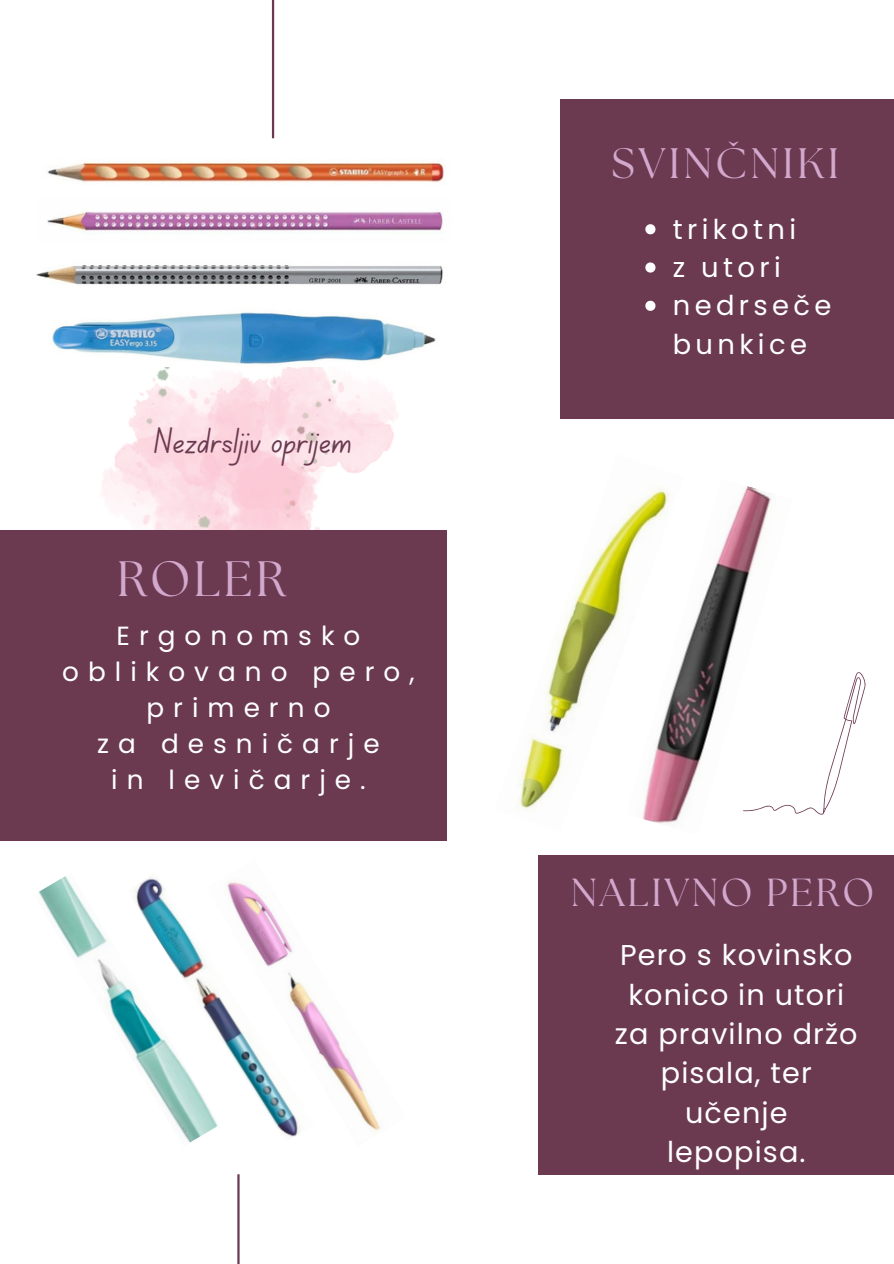
<style>
.page{position:relative;width:894px;height:1264px;background:#fff}
.page>*{position:absolute;margin:0;border:0;box-sizing:border-box;transform-origin:0 0}
.t1{font:49.5px "The Seasons";letter-spacing:.06em;color:#d3a8cd}
.t2{font:42.45px "The Seasons";letter-spacing:.08em;color:#d3a8cd}
.t3{font:39px "The Seasons";letter-spacing:.07em;color:#d3a8cd}
.t4{font:36.9px "Canva School Font";color:#6b3a51}
.t5{font:28.65px/39.3px "Poppins";letter-spacing:.04em;color:#fff;text-align:center}
.t6{font:27.3px/38.2px "Poppins";letter-spacing:.16em;color:#fff}
.t7{font:26.25px/36px "Poppins";letter-spacing:.345em;color:#fff;text-align:center}
</style>
<div class="page">
<div style="left:560px;top:100px;width:333px;height:319px;background:#6b3a51"></div>
<div style="left:538px;top:855px;width:355px;height:319px;background:#6b3a51"></div>
<hr style="left:272px;top:0;width:2px;height:138px;background:#6b3a51">
<hr style="left:237px;top:1174px;width:2px;height:89px;background:#6b3a51">
<img style="left:47px;top:161px;width:397px;height:21px">
<img style="left:47px;top:211px;width:396px;height:22px">
<img style="left:36px;top:265px;width:407px;height:20px">
<img style="left:519px;top:519px;width:107px;height:292px">
<img style="left:626px;top:486px;width:145px;height:338px">
<img style="left:38px;top:876px;width:153px;height:267px">
<img style="left:127px;top:876px;width:79px;height:266px">
<img style="left:206px;top:881px;width:175px;height:257px">
<svg style="left:742px;top:672px;width:123px;height:142px"></svg>
<img style="left:101px;top:367px;width:297px;height:163px">
<img style="left:52px;top:312px;width:384px;height:52px">
<div style="left:0;top:530px;width:446px;height:311px;background:#6b3a51"></div>
<svg style="left:645px;top:224px;width:10px;height:10px"></svg>
<svg style="left:645px;top:262px;width:10px;height:10px"></svg>
<svg style="left:645px;top:301px;width:10px;height:10px"></svg>
<p class="t4" style="left:154px;top:425px;width:199px">Nezdrsljiv oprijem</p>
<h2 class="t1" style="left:117px;top:556px;width:171px">ROLER</h2>
<p class="t7" style="left:62px;top:617px;width:354px">Ergonomsko oblikovano pero, primerno</p>
<p class="t7" style="left:97px;top:725px;width:284px">za desničarje</p>
<p class="t7" style="left:111px;top:761px;width:256px">in levičarje.</p>
<p class="t2" style="left:611px;top:144px;width:229px">SVINČNIKI</p>
<p class="t6" style="left:672px;top:210px;width:125px">trikotni</p>
<p class="t6" style="left:672px;top:248px;width:109px">z utori</p>
<p class="t6" style="left:672px;top:287px;width:160px">nedrseče bunkice</p>
<p class="t3" style="left:570px;top:874px;width:305px">NALIVNO PERO</p>
<p class="t5" style="left:614px;top:935px;width:244px">Pero s kovinsko konico in utori za pravilno držo pisala, ter učenje lepopisa.</p>
</div>
